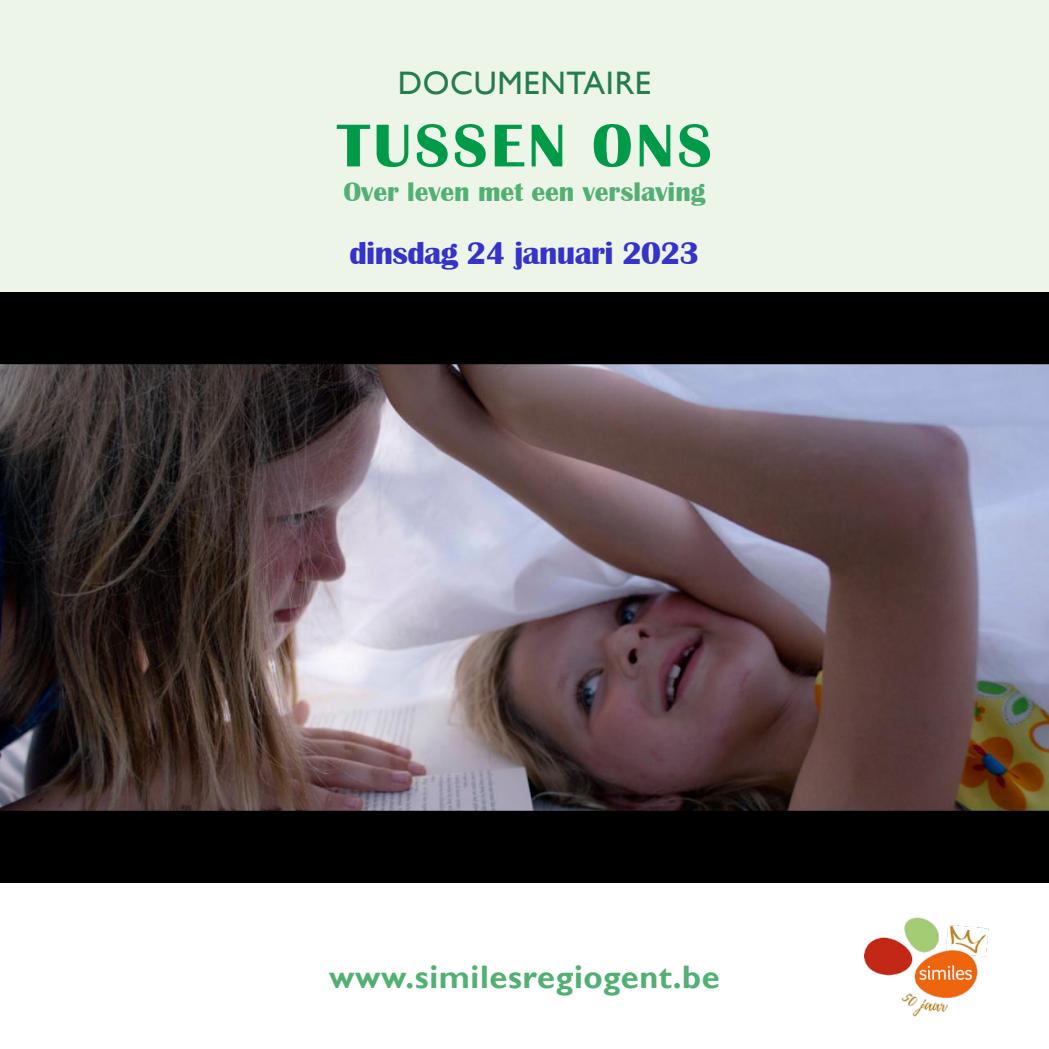
<style>
.page{position:relative;width:1049px;height:1049px;background:#fff}
.page>*{position:absolute;margin:0;border:0;box-sizing:border-box;transform-origin:0 0}
.t1{font:700 62.5px "Britannic";letter-spacing:.06em;color:#009a48}
.t2{font:700 32.5px "Gill Sans";letter-spacing:.02em;color:#52b073}
.t3{font:700 32.5px "Britannic";letter-spacing:-.02em;color:#3533c9}
.t4{font:32.5px "Gill Sans";letter-spacing:.02em;color:#247c52}
.t5{font:700 27.5px "Britannic";color:#52b073}
</style>
<div class="page">
<div style="left:0;top:0;width:1049px;height:882px;background:#edf5e9"></div>
<img style="left:0;top:292px;width:1049px;height:590px">
<img style="left:865px;top:917px;width:124px;height:100px">
<p class="t4" style="left:398px;top:64px;width:255px">DOCUMENTAIRE</p>
<h1 class="t1" style="left:337px;top:110px;width:376px">TUSSEN ONS</h1>
<p class="t5" style="left:343px;top:177px;width:364px">Over leven met een verslaving</p>
<p class="t3" style="left:349px;top:235px;width:352px">dinsdag 24 januari 2023</p>
<p class="t2" style="left:329px;top:957px;width:392px">www.similesregiogent.be</p>
</div>
